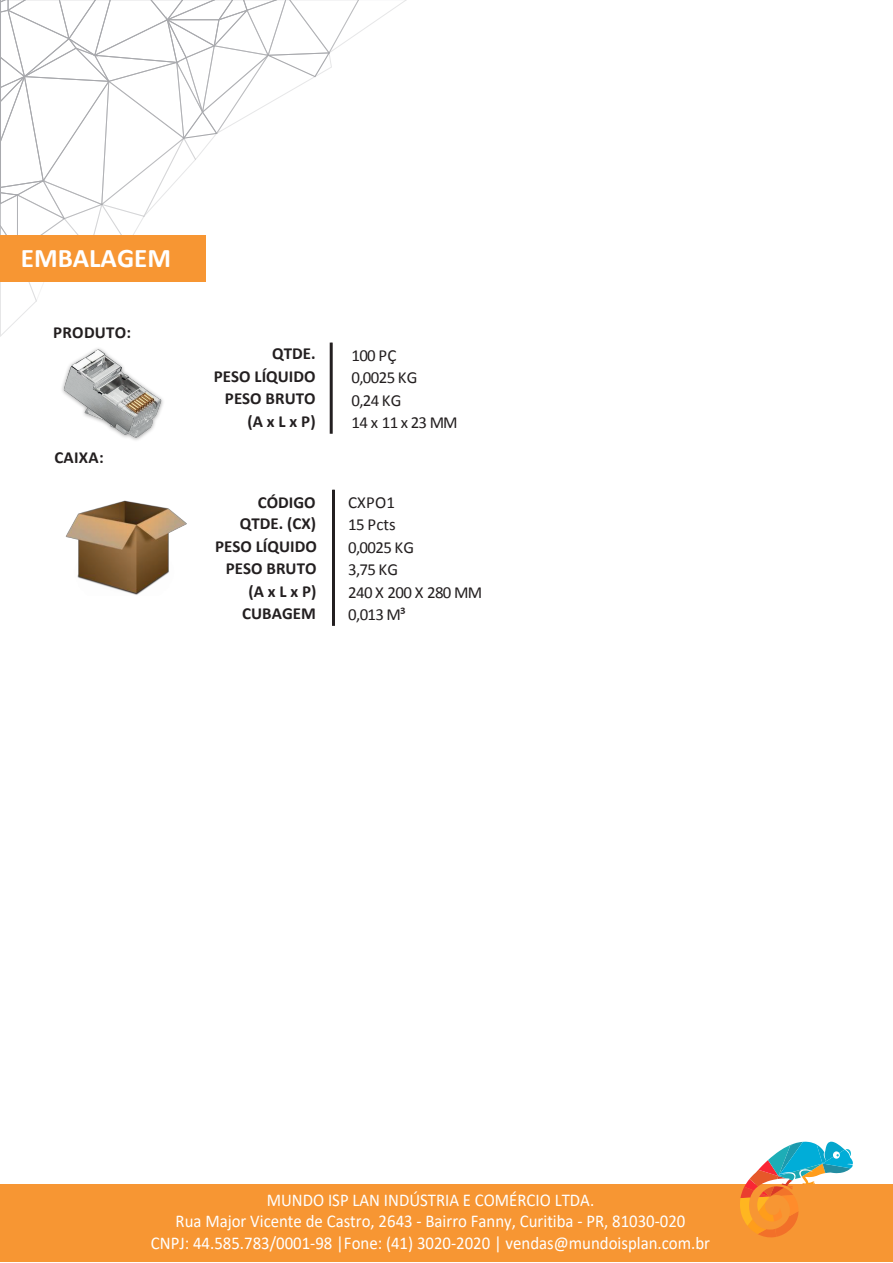
<style>
.page{position:relative;width:893px;height:1263px;background:#fff}
.page>*{position:absolute;margin:0;border:0;box-sizing:border-box;transform-origin:0 0}
.t1{font:700 27px "Calibri";color:#fff}
.t2{font:18px/21.6px "Calibri";color:#fff;text-align:center;scale:.93 1}
.t3{font:700 16.95px "Calibri";color:#231f20}
.t4{font:16.95px "Calibri";letter-spacing:-.04em;color:#231f20}
</style>
<div class="page">
<svg style="left:0;top:0;width:407px;height:336px"></svg>
<div style="left:1px;top:235px;width:205px;height:46px;background:#f79633"></div>
<hr style="left:330px;top:343px;width:3px;height:91px;background:#231f20">
<hr style="left:332px;top:490px;width:3px;height:136px;background:#231f20">
<img style="left:65px;top:500px;width:122px;height:95px">
<div style="left:0;top:1184px;width:893px;height:78px;background:#f79633"></div>
<svg style="left:740px;top:1142px;width:113px;height:96px"></svg>
<img style="left:50px;top:331px;width:125px;height:109px">
<h1 class="t1" style="left:21px;top:239px;width:152px">EMBALAGEM</h1>
<p class="t3" style="left:53px;top:320px;width:79px">PRODUTO:</p>
<p class="t3" style="left:54px;top:445px;width:51px">CAIXA:</p>
<p class="t3" style="left:272px;top:342px;width:45px">QTDE.</p>
<p class="t4" style="left:351px;top:344px;width:47px">100 PÇ</p>
<p class="t3" style="left:214px;top:364px;width:103px">PESO LÍQUIDO</p>
<p class="t4" style="left:351px;top:367px;width:67px">0,0025 KG</p>
<p class="t3" style="left:225px;top:387px;width:92px">PESO BRUTO</p>
<p class="t4" style="left:351px;top:389px;width:52px">0,24 KG</p>
<p class="t3" style="left:248px;top:409px;width:70px">(A x L x P)</p>
<p class="t4" style="left:351px;top:412px;width:108px">14 x 11 x 23 MM</p>
<p class="t3" style="left:258px;top:490px;width:59px">CÓDIGO</p>
<p class="t4" style="left:348px;top:491px;width:48px">CXPO1</p>
<p class="t3" style="left:240px;top:511px;width:78px">QTDE. (CX)</p>
<p class="t4" style="left:348px;top:514px;width:49px">15 Pcts</p>
<p class="t3" style="left:215px;top:534px;width:103px">PESO LÍQUIDO</p>
<p class="t4" style="left:348px;top:536px;width:67px">0,0025 KG</p>
<p class="t3" style="left:226px;top:556px;width:92px">PESO BRUTO</p>
<p class="t4" style="left:348px;top:559px;width:52px">3,75 KG</p>
<p class="t3" style="left:248px;top:579px;width:70px">(A x L x P)</p>
<p class="t4" style="left:348px;top:581px;width:135px">240 X 200 X 280 MM</p>
<p class="t3" style="left:242px;top:601px;width:75px">CUBAGEM</p>
<p class="t4" style="left:348px;top:604px;width:59px">0,013 M³</p>
<p class="t2" style="left:151px;top:1188px;width:603px">MUNDO ISP LAN INDÚSTRIA E COMÉRCIO LTDA.<br>Rua Major Vicente de Castro, 2643 - Bairro Fanny, Curitiba - PR, 81030-020<br>CNPJ: 44.585.783/0001-98 |Fone: (41) 3020-2020 | vendas@mundoisplan.com.br</p>
</div>
